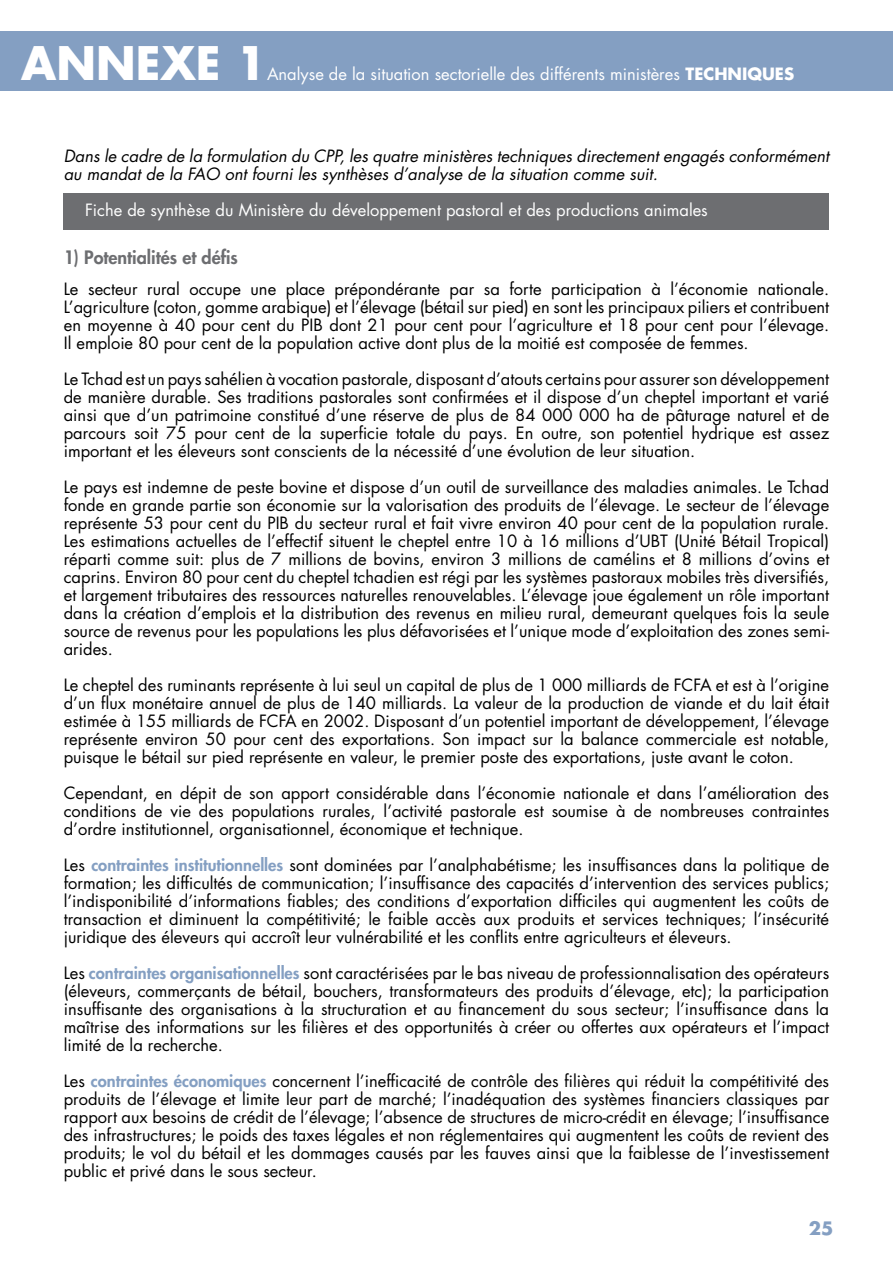
<style>
.page{position:relative;width:893px;height:1263px;background:#fff}
.page>*{position:absolute;margin:0;border:0;box-sizing:border-box;transform-origin:0 0}
.t1{font:700 45px "Futura Std";color:#fff}
.t2{font:800 18px "Futura Std";color:#6d6e71}
.t3{font:700 18px "Futura Std";color:#849fc2}
.t4{font:16.5px/18px "Futura Std";color:#000;text-align:justify}
.t5{font:italic 16.5px/18px "Futura Std";color:#000}
.t6{font:16.5px "Futura Std";color:#fff}
.s1{font-weight:700}
.s2{font-weight:800;color:#849fc2}
</style>
<div class="page">
<div style="left:64px;top:193px;width:765px;height:37px;background:#6d6e71"></div>
<div style="left:0;top:31px;width:893px;height:59px;background:#849fc2"></div>
<h1 class="t1" style="left:21px;top:33px;width:247px">ANNEXE 1</h1>
<p class="t6" style="left:267px;top:63px;width:529px">Analyse de la situation sectorielle des différents ministères <span class="s1">TECHNIQUES</span></p>
<p class="t5" style="left:64px;top:148px;width:767px">Dans le cadre de la formulation du CPP, les quatre ministères techniques directement engagés conformément au mandat de la FAO ont fourni les synthèses d’analyse de la situation comme suit.</p>
<p class="t6" style="left:85px;top:200px;width:624px">Fiche de synthèse du Ministère du développement pastoral et des productions animales</p>
<p class="t2" style="left:64px;top:246px;width:176px">1) Potentialités et défis</p>
<p class="t4" style="left:64px;top:280px;width:767px">Le secteur rural occupe une place prépondérante par sa forte participation à l’économie nationale.<br>L’agriculture (coton, gomme arabique) et l’élevage (bétail sur pied) en sont les principaux piliers et contribuent en moyenne à 40 pour cent du PIB dont 21 pour cent pour l’agriculture et 18 pour cent pour l’élevage.<br>Il emploie 80 pour cent de la population active dont plus de la moitié est composée de femmes.</p>
<p class="t4" style="left:64px;top:370px;width:767px">Le Tchad est un pays sahélien à vocation pastorale, disposant d’atouts certains pour assurer son développement de manière durable. Ses traditions pastorales sont confirmées et il dispose d’un cheptel important et varié ainsi que d’un patrimoine constitué d’une réserve de plus de 84 000 000 ha de pâturage naturel et de parcours soit 75 pour cent de la superficie totale du pays. En outre, son potentiel hydrique est assez important et les éleveurs sont conscients de la nécessité d’une évolution de leur situation.</p>
<p class="t4" style="left:64px;top:478px;width:767px">Le pays est indemne de peste bovine et dispose d’un outil de surveillance des maladies animales. Le Tchad fonde en grande partie son économie sur la valorisation des produits de l’élevage. Le secteur de l’élevage représente 53 pour cent du PIB du secteur rural et fait vivre environ 40 pour cent de la population rurale.<br>Les estimations actuelles de l’effectif situent le cheptel entre 10 à 16 millions d’UBT (Unité Bétail Tropical) réparti comme suit: plus de 7 millions de bovins, environ 3 millions de camélins et 8 millions d’ovins et caprins. Environ 80 pour cent du cheptel tchadien est régi par les systèmes pastoraux mobiles très diversifiés, et largement tributaires des ressources naturelles renouvelables. L’élevage joue également un rôle important dans la création d’emplois et la distribution des revenus en milieu rural, demeurant quelques fois la seule source de revenus pour les populations les plus défavorisées et l’unique mode d’exploitation des zones semi&shy;arides.</p>
<p class="t4" style="left:64px;top:676px;width:767px">Le cheptel des ruminants représente à lui seul un capital de plus de 1 000 milliards de FCFA et est à l’origine d’un flux monétaire annuel de plus de 140 milliards. La valeur de la production de viande et du lait était estimée à 155 milliards de FCFA en 2002. Disposant d’un potentiel important de développement, l’élevage représente environ 50 pour cent des exportations. Son impact sur la balance commerciale est notable, puisque le bétail sur pied représente en valeur, le premier poste des exportations, juste avant le coton.</p>
<p class="t4" style="left:64px;top:784px;width:767px">Cependant, en dépit de son apport considérable dans l’économie nationale et dans l’amélioration des conditions de vie des populations rurales, l’activité pastorale est soumise à de nombreuses contraintes d’ordre institutionnel, organisationnel, économique et technique.</p>
<p class="t4" style="left:64px;top:856px;width:767px">Les <span class="s2">contraintes institutionnelles</span> sont dominées par l’analphabétisme; les insuffisances dans la politique de formation; les difficultés de communication; l’insuffisance des capacités d’intervention des services publics; l’indisponibilité d’informations fiables; des conditions d’exportation difficiles qui augmentent les coûts de transaction et diminuent la compétitivité; le faible accès aux produits et services techniques; l’insécurité juridique des éleveurs qui accroît leur vulnérabilité et les conflits entre agriculteurs et éleveurs.</p>
<p class="t4" style="left:64px;top:964px;width:767px">Les <span class="s2">contraintes organisationnelles</span> sont caractérisées par le bas niveau de professionnalisation des opérateurs (éleveurs, commerçants de bétail, bouchers, transformateurs des produits d’élevage, etc); la participation insuffisante des organisations à la structuration et au financement du sous secteur; l’insuffisance dans la maîtrise des informations sur les filières et des opportunités à créer ou offertes aux opérateurs et l’impact limité de la recherche.</p>
<p class="t4" style="left:64px;top:1072px;width:767px">Les <span class="s2">contraintes économiques</span> concernent l’inefficacité de contrôle des filières qui réduit la compétitivité des produits de l’élevage et limite leur part de marché; l’inadéquation des systèmes financiers classiques par rapport aux besoins de crédit de l’élevage; l’absence de structures de micro-crédit en élevage; l’insuffisance des infrastructures; le poids des taxes légales et non réglementaires qui augmentent les coûts de revient des produits; le vol du bétail et les dommages causés par les fauves ainsi que la faiblesse de l’investissement public et privé dans le sous secteur.</p>
<p class="t3" style="left:809px;top:1216px;width:26px">25</p>
</div>
